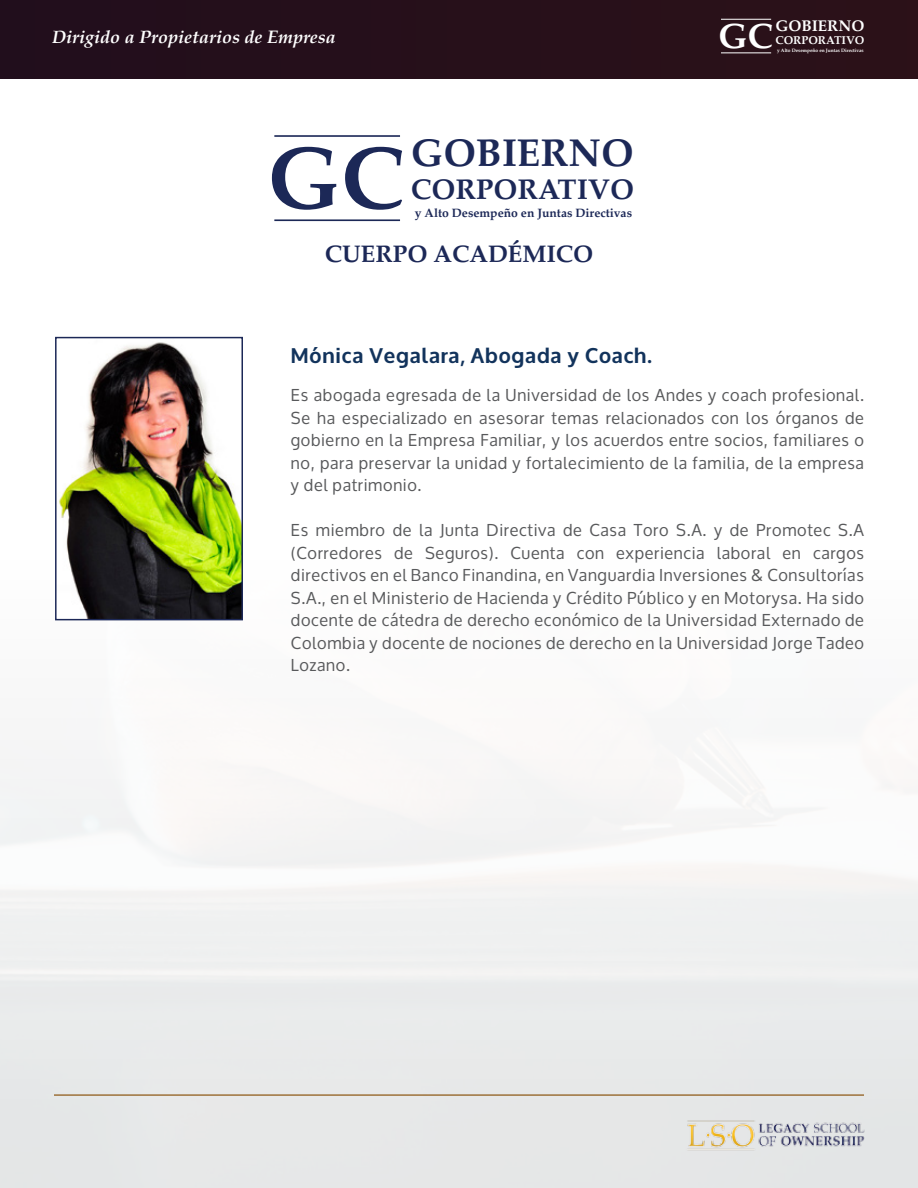
<style>
.page{position:relative;width:918px;height:1188px;background:#fff}
.page>*{position:absolute;margin:0;border:0;box-sizing:border-box;transform-origin:0 0}
.t1{font:700 88.35px "Palatino";color:#1c2857}
.t2{font:700 38.85px "Palatino";color:#1c2857}
.t3{font:700 35.25px "Palatino";color:#fff}
.t4{font:700 28.65px "Palatino";color:#1c2857}
.t5{font:700 24px "Palatino";color:#1c2857}
.t6{font:700 21px "Oxygen";letter-spacing:.04em;color:#12335c}
.t7{font:italic 700 18px "Palatino";color:#fff}
.t8{font:16.5px/22.5px "Oxygen";letter-spacing:.04em;color:#58595b;text-align:justify}
.t9{font:700 15.45px "Palatino";color:#fff}
.t10{font:700 12.15px "Palatino";color:#1c2857}
.t11{font:700 11.4px "Palatino";color:#fff}
.t12{font:700 4.8px "Palatino";color:#fff}
</style>
<div class="page">
<img style="left:0;top:78px;width:918px;height:1110px">
<div style="left:0;top:0;width:918px;height:78px;background:#27101a"></div>
<hr style="left:54px;top:1094px;width:810px;height:2px;background:#9d7139">
<img style="left:684px;top:1117px;width:184px;height:36px">
<hr style="left:721px;top:19px;width:50px;height:1px;background:#fff">
<hr style="left:721px;top:53px;width:50px;height:1px;background:#fff">
<hr style="left:274px;top:135px;width:126px;height:2px;background:#1c2857">
<hr style="left:274px;top:219px;width:126px;height:2px;background:#1c2857">
<img style="left:58px;top:340px;width:182px;height:277px">
<div style="left:55px;top:337px;width:188px;height:283px;border:2px solid #1c2857"></div>
<p class="t7" style="left:52px;top:22px;width:285px">Dirigido a Propietarios de Empresa</p>
<h3 class="t3" style="left:718px;top:6px;width:56px">GC</h3>
<p class="t9" style="left:776px;top:13px;width:90px">GOBIERNO</p>
<p class="t12" style="left:777px;top:46px;width:88px">y Alto Desempeño en Juntas Directivas</p>
<p class="t11" style="left:776px;top:31px;width:90px">CORPORATIVO</p>
<h1 class="t1" style="left:267px;top:103px;width:139px">GC</h1>
<h2 class="t2" style="left:411px;top:120px;width:224px">GOBIERNO</h2>
<p class="t10" style="left:415px;top:203px;width:219px">y Alto Desempeño en Juntas Directivas</p>
<h3 class="t4" style="left:411px;top:164px;width:224px">CORPORATIVO</h3>
<h3 class="t5" style="left:325px;top:233px;width:270px">CUERPO ACADÉMICO</h3>
<p class="t6" style="left:291px;top:342px;width:362px">Mónica Vegalara, Abogada y Coach.</p>
<p class="t8" style="left:291px;top:384px;width:575px">Es abogada egresada de la Universidad de los Andes y coach profesional.<br>Se ha especializado en asesorar temas relacionados con los órganos de gobierno en la Empresa Familiar, y los acuerdos entre socios, familiares o no, para preservar la unidad y fortalecimiento de la familia, de la empresa y del patrimonio.</p>
<p class="t8" style="left:291px;top:519px;width:575px">Es miembro de la Junta Directiva de Casa Toro S.A. y de Promotec S.A (Corredores de Seguros). Cuenta con experiencia laboral en cargos directivos en el Banco Finandina, en Vanguardia Inversiones &amp; Consultorías S.A., en el Ministerio de Hacienda y Crédito Público y en Motorysa. Ha sido docente de cátedra de derecho económico de la Universidad Externado de Colombia y docente de nociones de derecho en la Universidad Jorge Tadeo Lozano.</p>
</div>
